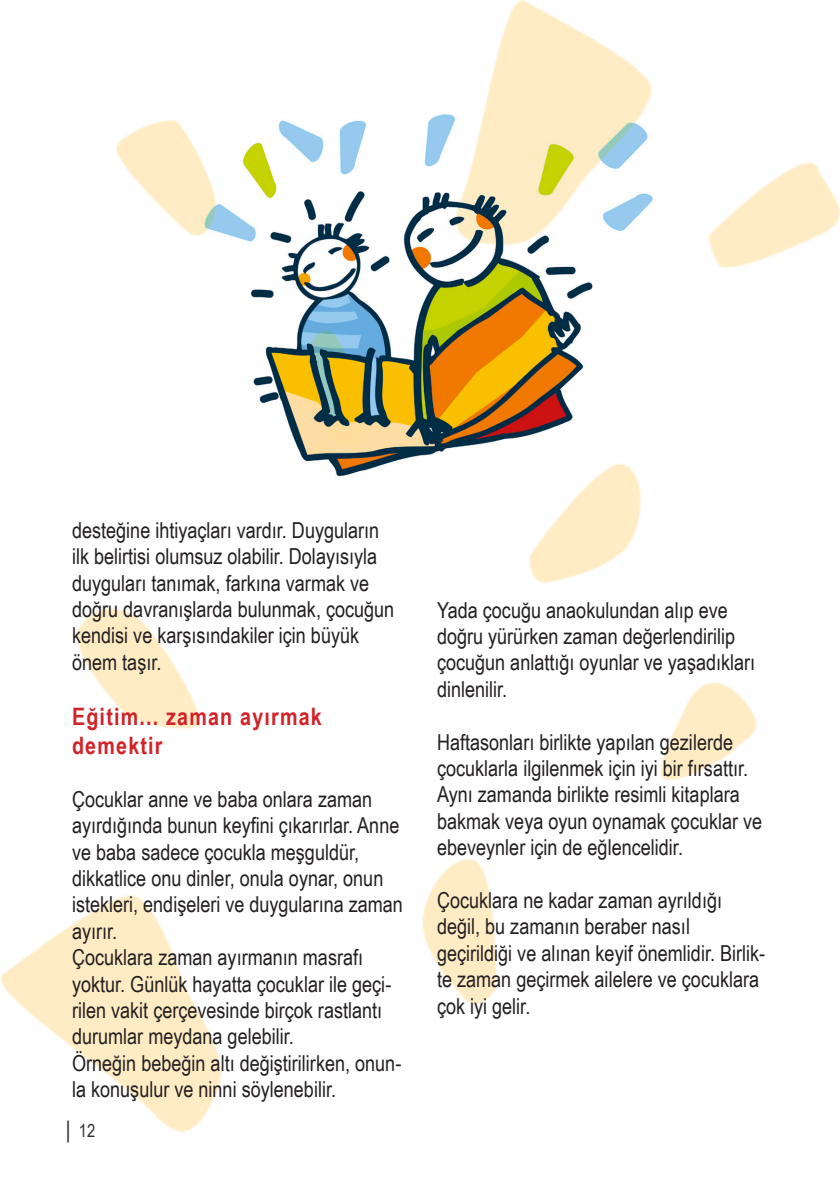
<style>
.page{position:relative;width:840px;height:1191px;background:#fff}
.page>*{position:absolute;margin:0;border:0;box-sizing:border-box;transform-origin:0 0}
.t1{font:700 24px/28.8px "Arial Narrow";letter-spacing:.05em;color:#d1232a}
.t2{font:22px/26.4px "Arial Narrow";color:#231f20}
.t3{font:18px "Arial Narrow";color:#333}
</style>
<div class="page">
<img style="left:0;top:0;width:839px;height:1131px">
<img style="left:204px;top:72px;width:448px;height:412px">
<p class="t2" style="left:72px;top:516px;width:323px">desteğine ihtiyaçları vardır. Duyguların ilk belirtisi olumsuz olabilir. Dolayısıyla duyguları tanımak, farkına varmak ve doğru davranışlarda bulunmak, çocuğun kendisi ve karşısındakiler için büyük önem taşır.</p>
<p class="t1" style="left:72px;top:701px;width:251px">Eğitim... zaman ayırmak demektir</p>
<p class="t2" style="left:72px;top:785px;width:332px">Çocuklar anne ve baba onlara zaman ayırdığında bunun keyfini çıkarırlar. Anne ve baba sadece çocukla meşguldür, dikkatlice onu dinler, onula oynar, onun istekleri, endişeleri ve duygularına zaman ayırır.<br>Çocuklara zaman ayırmanın masrafı yoktur. Günlük hayatta çocuklar ile geçi&shy;rilen vakit çerçevesinde birçok rastlantı durumlar meydana gelebilir.<br>Örneğin bebeğin altı değiştirilirken, onun&shy;la konuşulur ve ninni söylenebilir.</p>
<p class="t3" style="left:64px;top:1117px;width:33px">│ 12</p>
<p class="t2" style="left:437px;top:596px;width:319px">Yada çocuğu anaokulundan alıp eve doğru yürürken zaman değerlendirilip çocuğun anlattığı oyunlar ve yaşadıkları dinlenilir.</p>
<p class="t2" style="left:437px;top:728px;width:326px">Haftasonları birlikte yapılan gezilerde çocuklarla ilgilenmek için iyi bir fırsattır.<br>Aynı zamanda birlikte resimli kitaplara bakmak veya oyun oynamak çocuklar ve ebeveynler için de eğlencelidir.</p>
<p class="t2" style="left:437px;top:886px;width:329px">Çocuklara ne kadar zaman ayrıldığı değil, bu zamanın beraber nasıl geçirildiği ve alınan keyif önemlidir. Birlik&shy;te zaman geçirmek ailelere ve çocuklara çok iyi gelir.</p>
</div>
